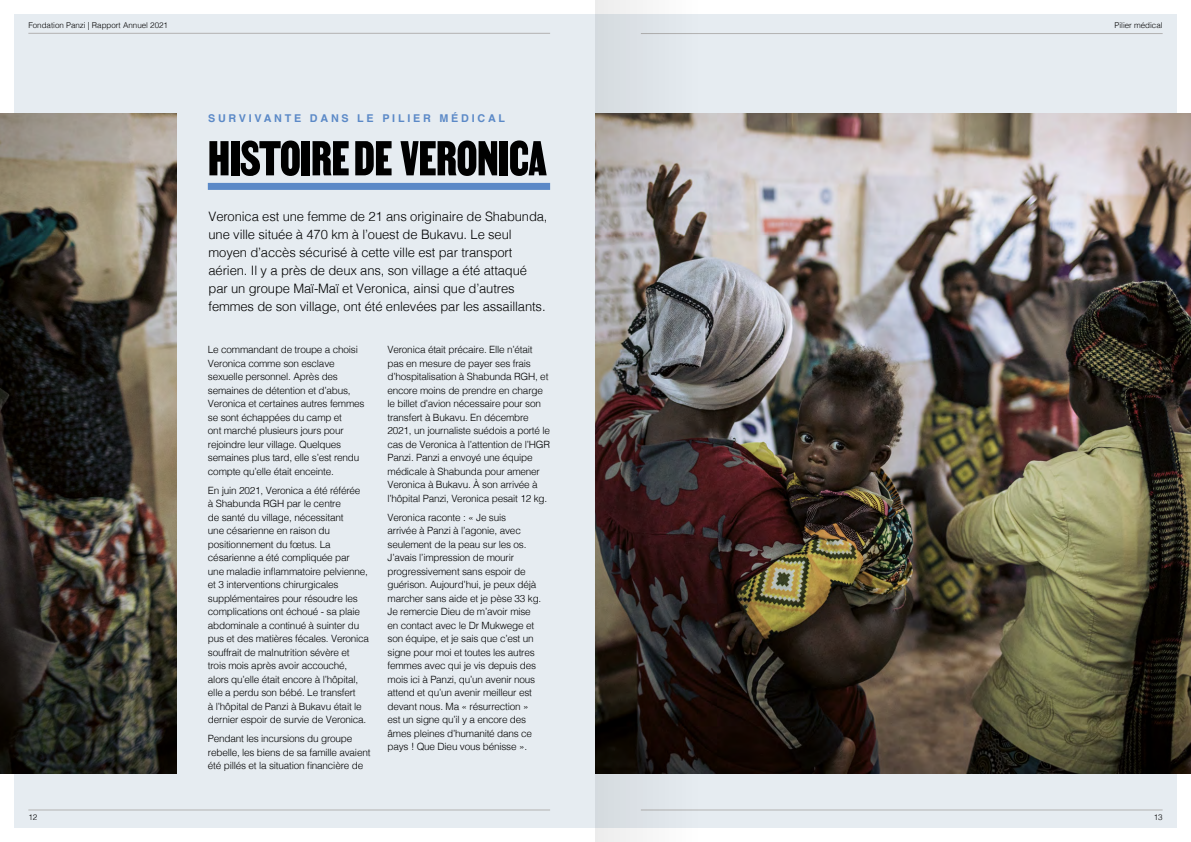
<style>
.page{position:relative;width:1191px;height:842px;background:#fff}
.page>*{position:absolute;margin:0;border:0;box-sizing:border-box;transform-origin:0 0}
.t1{font:59px "MARTIN";letter-spacing:-.01em;color:#000}
.t2{font:300 13px/18px "Helvetica";letter-spacing:-.01em;color:#000}
.t3{font:700 10.7px "Helvetica";letter-spacing:.26em;color:#5b89c7}
.t4{font:300 10px/13.5px "Helvetica";letter-spacing:-.02em;color:#000}
.t5{font:300 8px "Helvetica";color:#000}
</style>
<div class="page">
<div style="left:14px;top:14px;width:1162px;height:814px;background:#e6ecf1"></div>
<img style="left:711px;top:113px;width:480px;height:661px">
<img style="left:0;top:113px;width:177px;height:661px">
<div style="left:208px;top:183px;width:342px;height:7px;background:#5b89c7"></div>
<hr style="left:28px;top:33px;width:522px;height:1px;background:#b3b2b2">
<hr style="left:641px;top:33px;width:521px;height:1px;background:#b3b2b2">
<hr style="left:28px;top:810px;width:522px;height:1px;background:#b3b2b2">
<hr style="left:641px;top:810px;width:521px;height:1px;background:#b3b2b2">
<svg style="left:595px;top:0;width:116px;height:842px"></svg>
<p class="t5" style="left:28px;top:19px;width:141px">Fondation Panzi | Rapport Annuel 2021</p>
<p class="t3" style="left:208px;top:112px;width:298px">SURVIVANTE DANS LE PILIER MÉDICAL</p>
<h1 class="t1" style="left:208px;top:123px;width:340px">HISTOIRE DE VERONICA</h1>
<p class="t2" style="left:208px;top:206px;width:340px">Veronica est une femme de 21 ans originaire de Shabunda, une ville située à 470 km à l’ouest de Bukavu. Le seul moyen d’accès sécurisé à cette ville est par transport aérien. Il y a près de deux ans, son village a été attaqué par un groupe Maï-Maï et Veronica, ainsi que d’autres femmes de son village, ont été enlevées par les assaillants.</p>
<p class="t4" style="left:208px;top:342px;width:158px">Le commandant de troupe a choisi<br>Veronica comme son esclave sexuelle personnel. Après des semaines de détention et d’abus,<br>Veronica et certaines autres femmes se sont échappées du camp et<br>ont marché plusieurs jours pour rejoindre leur village. Quelques semaines plus tard, elle s’est rendu compte qu’elle était enceinte.</p>
<p class="t4" style="left:208px;top:483px;width:163px">En juin 2021, Veronica a été référée<br>à Shabunda RGH par le centre<br>de santé du village, nécessitant<br>une césarienne en raison du positionnement du fœtus. La césarienne a été compliquée par<br>une maladie inflammatoire pelvienne, et 3 interventions chirurgicales supplémentaires pour résoudre les complications ont échoué - sa plaie abdominale a continué à suinter du pus et des matières fécales. Veronica souffrait de malnutrition sévère et trois mois après avoir accouché, alors qu’elle était encore à l’hôpital, elle a perdu son bébé. Le transfert<br>à l’hôpital de Panzi à Bukavu était le dernier espoir de survie de Veronica.</p>
<p class="t4" style="left:208px;top:731px;width:164px">Pendant les incursions du groupe rebelle, les biens de sa famille avaient été pillés et la situation financière de</p>
<p class="t4" style="left:387px;top:342px;width:164px">Veronica était précaire. Elle n’était pas en mesure de payer ses frais d’hospitalisation à Shabunda RGH, et encore moins de prendre en charge le billet d’avion nécessaire pour son transfert à Bukavu. En décembre 2021, un journaliste suédois a porté le cas de Veronica à l’attention de l’HGR Panzi. Panzi a envoyé une équipe médicale à Shabunda pour amener Veronica à Bukavu. À son arrivée à l’hôpital Panzi, Veronica pesait 12 kg.</p>
<p class="t4" style="left:387px;top:510px;width:155px">Veronica raconte : « Je suis<br>arrivée à Panzi à l’agonie, avec seulement de la peau sur les os.<br>J’avais l’impression de mourir progressivement sans espoir de guérison. Aujourd’hui, je peux déjà marcher sans aide et je pèse 33 kg.<br>Je remercie Dieu de m’avoir mise en contact avec le Dr Mukwege et son équipe, et je sais que c’est un signe pour moi et toutes les autres femmes avec qui je vis depuis des mois ici à Panzi, qu’un avenir nous attend et qu’un avenir meilleur est devant nous. Ma « résurrection » est un signe qu’il y a encore des âmes pleines d’humanité dans ce pays ! Que Dieu vous bénisse ».</p>
<p class="t5" style="left:1114px;top:19px;width:49px">Pilier médical</p>
<p class="t5" style="left:28px;top:810px;width:10px">12</p>
<p class="t5" style="left:1153px;top:810px;width:10px">13</p>
</div>
